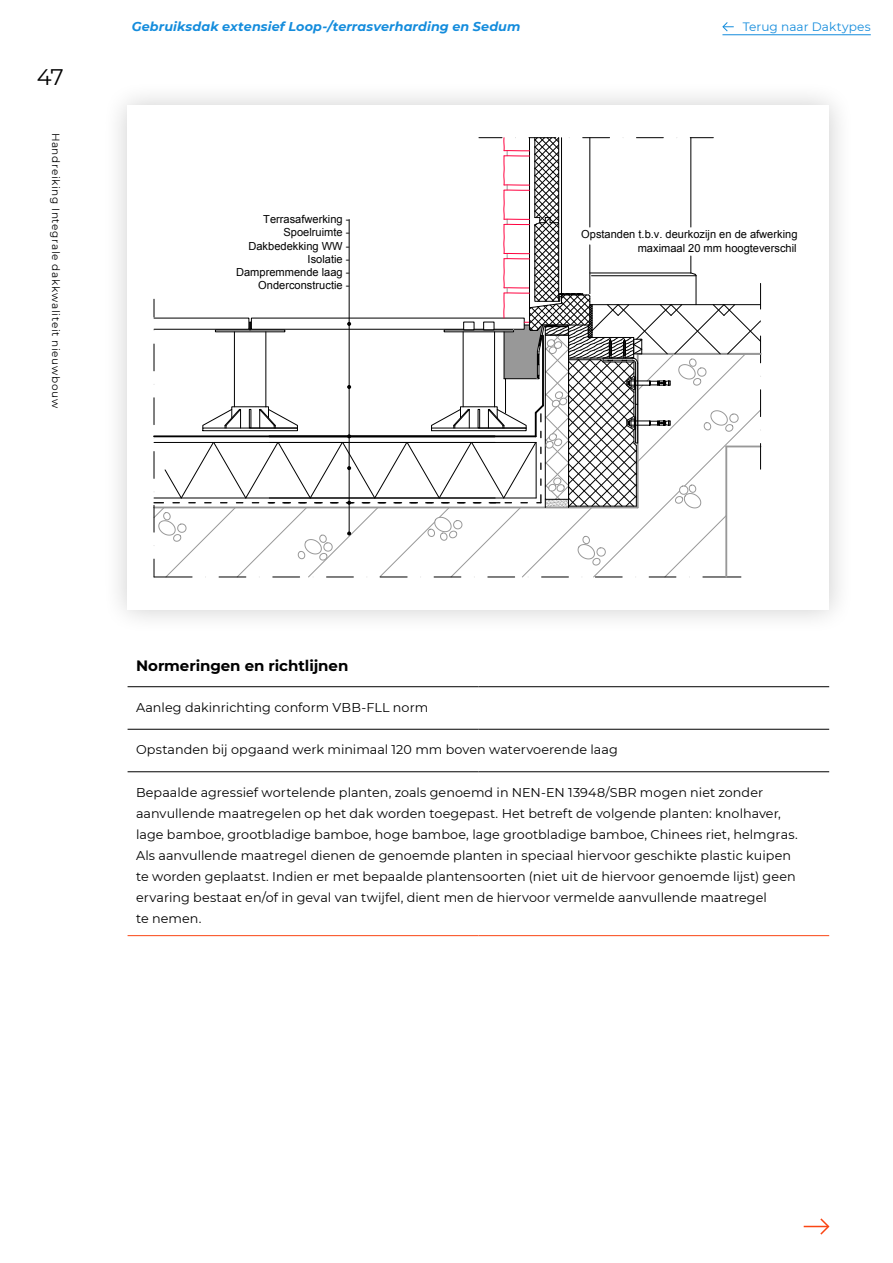
<style>
.page{position:relative;width:893px;height:1263px;background:#fff}
.page>*{position:absolute;margin:0;border:0;box-sizing:border-box;transform-origin:0 0}
.t1{font:22.5px "Montserrat";color:#000}
.t2{font:700 15px "Montserrat";letter-spacing:-.005em;color:#000}
.t3{font:12.75px/21px "Montserrat";letter-spacing:.005em;color:#000}
.t4{font:italic 700 12.75px "Montserrat";letter-spacing:.01em;color:#148cdc}
.t5{font:12.15px "Montserrat";letter-spacing:.005em;color:#148cdc}
.t6{font:11.1px/13.4px "Arial";color:#000;text-align:right}
.t7{font:10.5px "Montserrat";letter-spacing:.06em;color:#000}
</style>
<div class="page">
<svg style="left:722px;top:22px;width:12px;height:10px"></svg>
<hr style="left:722px;top:35px;width:149px;height:1px;background:#148cdc">
<svg style="left:804px;top:1218px;width:26px;height:17px"></svg>
<hr style="left:128px;top:686px;width:350px;height:1px;background:#000">
<hr style="left:478px;top:686px;width:351px;height:1px;background:#000">
<hr style="left:128px;top:729px;width:350px;height:1px;background:#000">
<hr style="left:478px;top:729px;width:351px;height:1px;background:#000">
<hr style="left:128px;top:771px;width:350px;height:1px;background:#000">
<hr style="left:478px;top:771px;width:351px;height:1px;background:#000">
<hr style="left:128px;top:935px;width:350px;height:1px;background:#fa4614">
<hr style="left:478px;top:935px;width:351px;height:1px;background:#fa4614">
<div style="left:102px;top:80px;width:752px;height:555px;background:#000;opacity:.2"></div>
<div style="left:128px;top:106px;width:701px;height:504px;background:#fff"></div>
<svg style="left:153px;top:137px;width:609px;height:441px"></svg>
<h1 class="t1" style="left:37px;top:61px;width:29px">47</h1>
<p class="t7" style="left:63px;top:133px;width:277px;rotate:90deg">Handreiking Integrale dakkwaliteit nieuwbouw</p>
<p class="t4" style="left:132px;top:18px;width:390px">Gebruiksdak extensief Loop-/terrasverharding en Sedum</p>
<p class="t5" style="left:743px;top:19px;width:129px">Terug naar Daktypes</p>
<p class="t6" style="left:236px;top:213px;width:115px">Terrasafwerking -<br>Spoelruimte -<br>Dakbedekking WW -<br>Isolatie -<br>Dampremmende laag -<br>Onderconstructie -</p>
<p class="t6" style="left:581px;top:228px;width:218px">Opstanden t.b.v. deurkozijn en de afwerking maximaal 20 mm hoogteverschil</p>
<p class="t2" style="left:136px;top:655px;width:214px">Normeringen en richtlijnen</p>
<p class="t3" style="left:136px;top:696px;width:294px">Aanleg dakinrichting conform VBB-FLL norm</p>
<p class="t3" style="left:136px;top:739px;width:483px">Opstanden bij opgaand werk minimaal 120 mm boven watervoerende laag</p>
<p class="t3" style="left:136px;top:781px;width:663px">Bepaalde agressief wortelende planten, zoals genoemd in NEN-EN 13948/SBR mogen niet zonder aanvullende maatregelen op het dak worden toegepast. Het betreft de volgende planten: knolhaver, lage bamboe, grootbladige bamboe, hoge bamboe, lage grootbladige bamboe, Chinees riet, helmgras.<br>Als aanvullende maatregel dienen de genoemde planten in speciaal hiervoor geschikte plastic kuipen te worden geplaatst. Indien er met bepaalde plantensoorten (niet uit de hiervoor genoemde lijst) geen ervaring bestaat en/of in geval van twijfel, dient men de hiervoor vermelde aanvullende maatregel<br>te nemen.</p>
</div>
